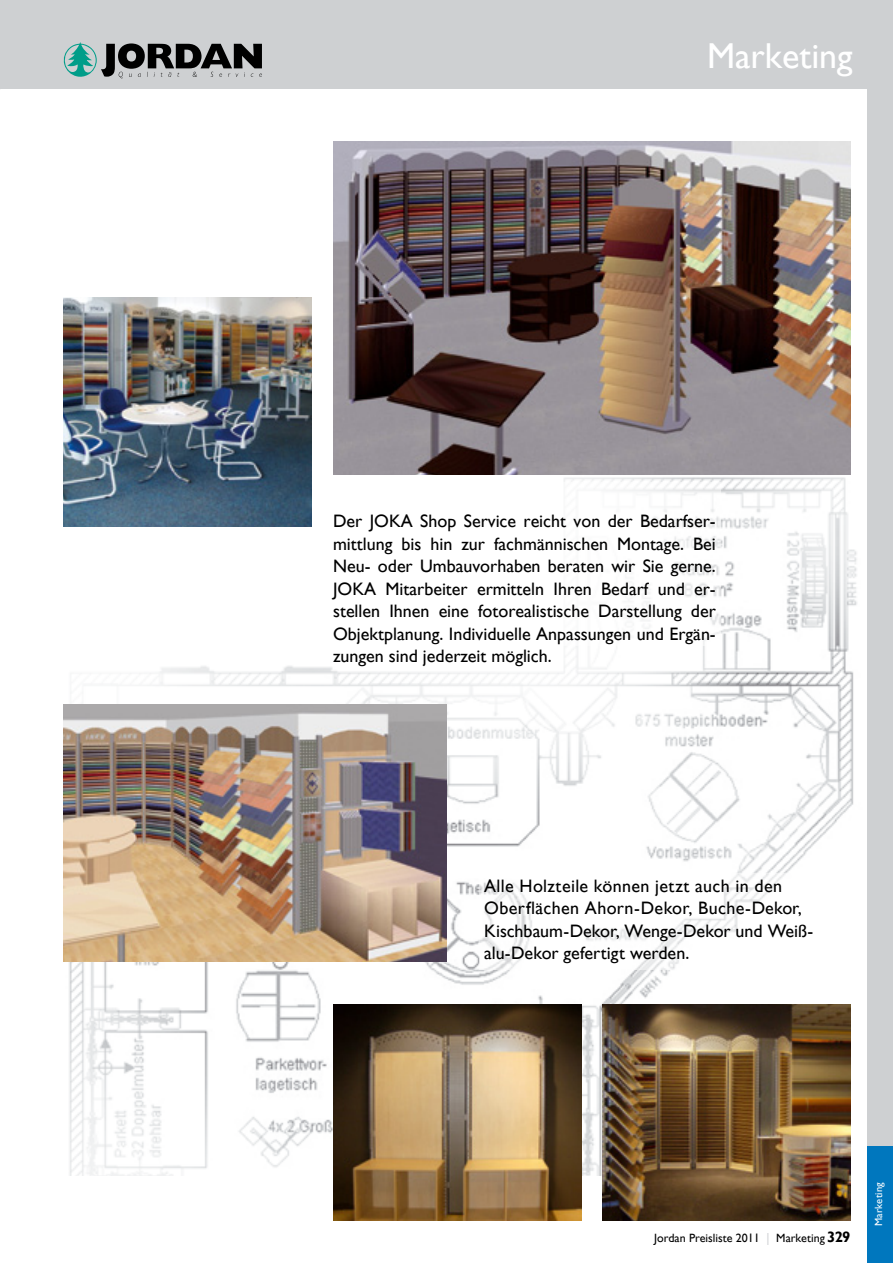
<style>
.page{position:relative;width:893px;height:1263px;background:#fff}
.page>*{position:absolute;margin:0;border:0;box-sizing:border-box;transform-origin:0 0}
.t1{font:36px "Gill Sans";color:#fff}
.t2{font:18px/22.5px "Gill Sans";color:#000}
.t3{font:700 15px "Gill Sans";color:#000}
.t4{font:12px "Gill Sans";color:#000}
.t5{font:10.5px "Gill Sans";letter-spacing:.02em;color:#fff}
.s1{color:#ced0d2}
</style>
<div class="page">
<div style="left:0;top:0;width:893px;height:89px;background:#ced0d2"></div>
<svg style="left:63px;top:42px;width:199px;height:36px"></svg>
<div style="left:867px;top:68px;width:26px;height:1195px;background:#ced0d2"></div>
<div style="left:867px;top:1146px;width:26px;height:117px;background:#0077be"></div>
<img style="left:63px;top:441px;width:794px;height:734px">
<div style="left:331px;top:483px;width:390px;height:163px;background:#fff"></div>
<div style="left:479px;top:873px;width:371px;height:97px;background:#fff"></div>
<img style="left:64px;top:297px;width:248px;height:229px">
<img style="left:333px;top:141px;width:518px;height:333px">
<img style="left:64px;top:704px;width:382px;height:257px">
<img style="left:333px;top:1004px;width:248px;height:216px">
<img style="left:602px;top:1004px;width:248px;height:216px">
<p class="t1" style="left:707px;top:35px;width:147px">Marketing</p>
<p class="t2" style="left:333px;top:510px;width:384px;text-align:justify">Der JOKA Shop Service reicht von der Bedarfser&shy;mittlung bis hin zur fachmännischen Montage. Bei Neu- oder Umbauvorhaben beraten wir Sie gerne.<br>JOKA Mitarbeiter ermitteln Ihren Bedarf und er&shy;stellen Ihnen eine fotorealistische Darstellung der Objektplanung. Individuelle Anpassungen und Ergän&shy;zungen sind jederzeit möglich.</p>
<p class="t2" style="left:484px;top:875px;width:331px">Alle Holzteile können jetzt auch in den<br>Oberflächen Ahorn-Dekor, Buche-Dekor,<br>Kischbaum-Dekor, Wenge-Dekor und Weiß-</p>
<p class="t2" style="left:484px;top:942px;width:207px">alu-Dekor gefertigt werden.</p>
<p class="t4" style="left:654px;top:1230px;width:172px">Jordan Preisliste 2011 <span class="s1">|</span> Marketing</p>
<p class="t3" style="left:827px;top:1227px;width:25px">329</p>
<p class="t5" style="left:872px;top:1226px;width:46px;rotate:-90deg">Marketing</p>
</div>
